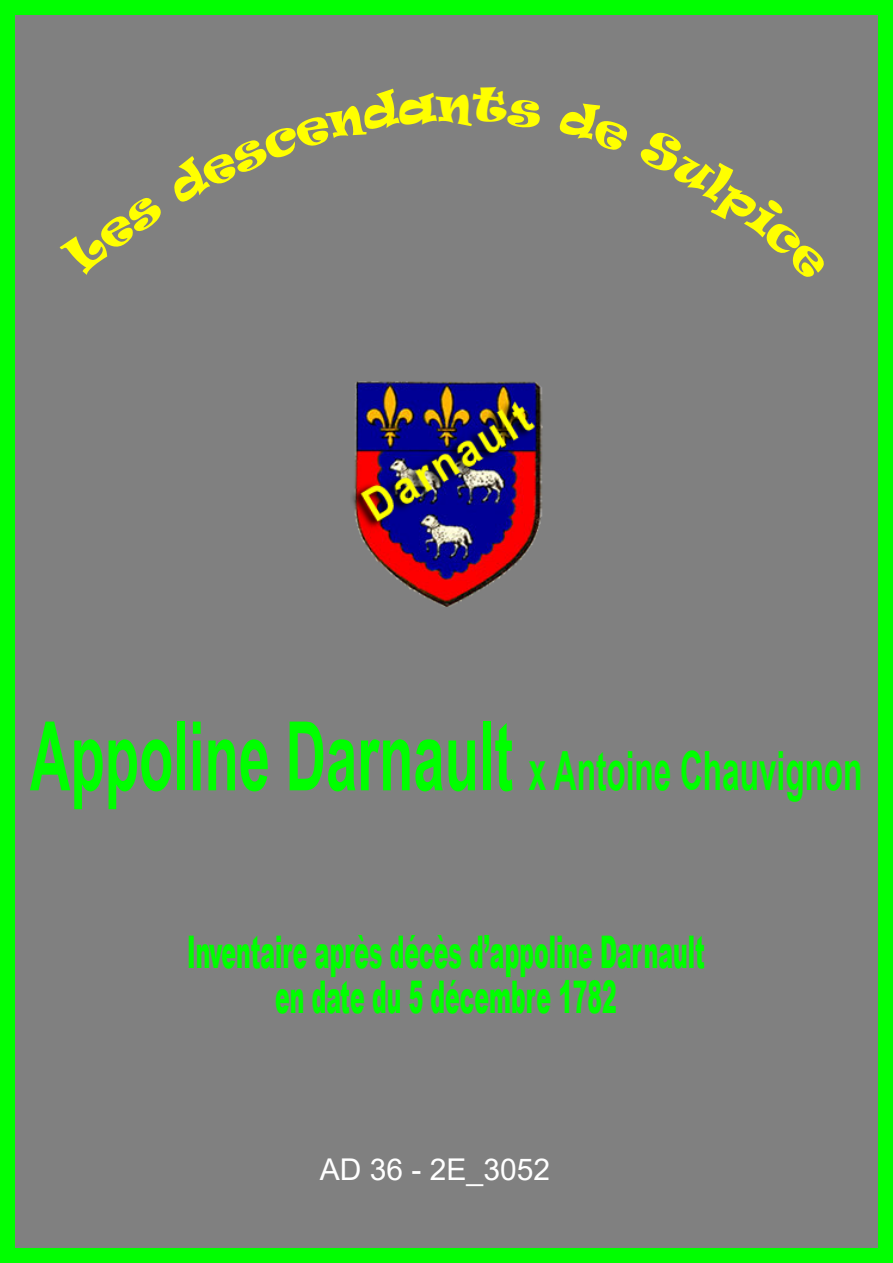
<style>
.page{position:relative;width:893px;height:1263px;background:#808080}
.page>*{position:absolute;margin:0;border:0;box-sizing:border-box;transform-origin:0 0}
.t1{font:700 54px "Arial";color:#0f0;scale:.58 1}
.t2{font:900 45px/45px "Arial";color:#0f0;text-align:center;scale:.49 1}
.t3{font:30px "Arial";color:#fff}
.s1{font-size:96px}
</style>
<div class="page">
<img style="left:352px;top:381px;width:190px;height:226px">
<img style="left:351px;top:398px;width:185px;height:132px">
<img style="left:359px;top:400px;width:177px;height:122px">
<div style="left:59px;top:86px;width:483px;height:191px;background:#808080"></div>
<div style="left:558px;top:96px;width:72px;height:57px;background:#808080"></div>
<div style="left:637px;top:127px;width:191px;height:155px;background:#808080"></div>
<p class="t1" style="left:30px;top:751px;width:1437px"><span class="s1">Appoline Darnault</span> x Antoine Chauvignon</p>
<p class="t2" style="left:187px;top:934px;width:1058px">Inventaire après décès d’appoline Darnault en date du 5 décembre 1782</p>
<p class="t3" style="left:320px;top:1158px;width:232px">AD 36 - 2E_3052</p>
</div>
